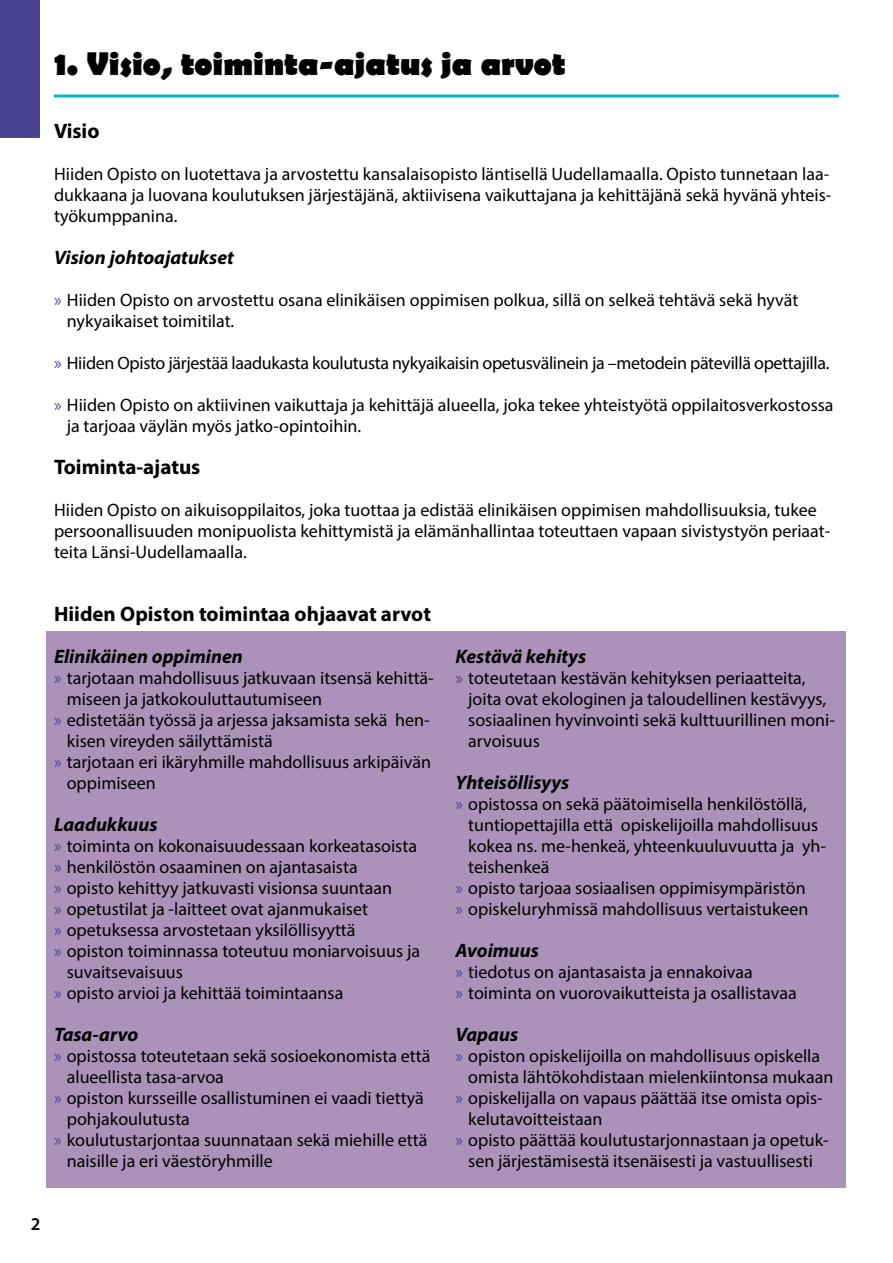
<style>
.page{position:relative;width:893px;height:1263px;background:#fff}
.page>*{position:absolute;margin:0;border:0;box-sizing:border-box;transform-origin:0 0}
.t1{font:700 33px "Berlin Sans FB";color:#000}
.t2{font:700 21px "Myriad Pro";color:#000}
.t3{font:italic 700 19.5px "Myriad Pro";color:#000}
.t4{font:18px/21px "Myriad Pro";color:#000}
.t5{font:18px "Myriad Pro";letter-spacing:-.02em;color:#000}
.t6{font:600 18px "Myriad Pro";color:#000}
.s1{color:#4b4495}
</style>
<div class="page">
<div style="left:47px;top:631px;width:799px;height:557px;background:#ac92b9"></div>
<hr style="left:54px;top:95px;width:785px;height:3px;background:#03b7d2">
<div style="left:0;top:0;width:40px;height:137px;background:#4b4495"></div>
<h1 class="t1" style="left:54px;top:45px;width:513px">1. Visio, toiminta-ajatus ja arvot</h1>
<p class="t2" style="left:54px;top:117px;width:47px">Visio</p>
<p class="t4" style="left:54px;top:163px;width:779px">Hiiden Opisto on luotettava ja arvostettu kansalaisopisto läntisellä Uudellamaalla. Opisto tunnetaan laa&shy;dukkaana ja luovana koulutuksen järjestäjänä, aktiivisena vaikuttajana ja kehittäjänä sekä hyvänä yhteis&shy;työkumppanina.</p>
<p class="t3" style="left:54px;top:245px;width:181px">Vision johtoajatukset</p>
<p class="t4" style="left:67px;top:289px;width:733px;text-indent:-13px"><span class="s1">»</span> Hiiden Opisto on arvostettu osana elinikäisen oppimisen polkua, sillä on selkeä tehtävä sekä hyvät nykyaikaiset toimitilat.</p>
<p class="t5" style="left:54px;top:352px;width:777px"><span class="s1">»</span> Hiiden Opisto järjestää laadukasta koulutusta nykyaikaisin opetusvälinein ja –metodein pätevillä opettajilla.</p>
<p class="t4" style="left:67px;top:394px;width:768px;text-indent:-13px"><span class="s1">»</span> Hiiden Opisto on aktiivinen vaikuttaja ja kehittäjä alueella, joka tekee yhteistyötä oppilaitosverkostossa ja tarjoaa väylän myös jatko-opintoihin.</p>
<p class="t2" style="left:54px;top:453px;width:148px">Toiminta-ajatus</p>
<p class="t4" style="left:54px;top:499px;width:778px">Hiiden Opisto on aikuisoppilaitos, joka tuottaa ja edistää elinikäisen oppimisen mahdollisuuksia, tukee persoonallisuuden monipuolista kehittymistä ja elämänhallintaa toteuttaen vapaan sivistystyön periaat&shy;teita Länsi-Uudellamaalla.</p>
<p class="t2" style="left:54px;top:600px;width:379px">Hiiden Opiston toimintaa ohjaavat arvot</p>
<p class="t3" style="left:54px;top:644px;width:190px">Elinikäinen oppiminen</p>
<p class="t4" style="left:54px;top:667px;width:381px"><span class="s1">»</span> tarjotaan mahdollisuus jatkuvaan itsensä kehittä-</p>
<p class="t4" style="left:67px;top:688px;width:257px">miseen ja jatkokouluttautumiseen</p>
<p class="t4" style="left:54px;top:709px;width:377px"><span class="s1">»</span> edistetään työssä ja arjessa jaksamista sekä hen-</p>
<p class="t4" style="left:67px;top:730px;width:208px">kisen vireyden säilyttämistä</p>
<p class="t4" style="left:54px;top:751px;width:378px"><span class="s1">»</span> tarjotaan eri ikäryhmille mahdollisuus arkipäivän</p>
<p class="t4" style="left:67px;top:772px;width:90px">oppimiseen</p>
<p class="t3" style="left:54px;top:812px;width:105px">Laadukkuus</p>
<p class="t4" style="left:54px;top:835px;width:365px"><span class="s1">»</span> toiminta on kokonaisuudessaan korkeatasoista</p>
<p class="t4" style="left:54px;top:856px;width:305px"><span class="s1">»</span> henkilöstön osaaminen on ajantasaista</p>
<p class="t4" style="left:54px;top:877px;width:340px"><span class="s1">»</span> opisto kehittyy jatkuvasti visionsa suuntaan</p>
<p class="t4" style="left:54px;top:898px;width:315px"><span class="s1">»</span> opetustilat ja -laitteet ovat ajanmukaiset</p>
<p class="t4" style="left:54px;top:919px;width:303px"><span class="s1">»</span> opetuksessa arvostetaan yksilöllisyyttä</p>
<p class="t4" style="left:54px;top:940px;width:368px"><span class="s1">»</span> opiston toiminnassa toteutuu moniarvoisuus ja</p>
<p class="t4" style="left:67px;top:961px;width:118px">suvaitsevaisuus</p>
<p class="t4" style="left:54px;top:982px;width:291px"><span class="s1">»</span> opisto arvioi ja kehittää toimintaansa</p>
<p class="t3" style="left:54px;top:1022px;width:86px">Tasa-arvo</p>
<p class="t4" style="left:54px;top:1045px;width:378px"><span class="s1">»</span> opistossa toteutetaan sekä sosioekonomista että</p>
<p class="t4" style="left:67px;top:1066px;width:159px">alueellista tasa-arvoa</p>
<p class="t4" style="left:54px;top:1087px;width:371px"><span class="s1">»</span> opiston kursseille osallistuminen ei vaadi tiettyä</p>
<p class="t4" style="left:67px;top:1108px;width:125px">pohjakoulutusta</p>
<p class="t4" style="left:54px;top:1129px;width:375px"><span class="s1">»</span> koulutustarjontaa suunnataan sekä miehille että</p>
<p class="t4" style="left:67px;top:1150px;width:208px">naisille ja eri väestöryhmille</p>
<p class="t6" style="left:31px;top:1213px;width:11px">2</p>
<p class="t3" style="left:455px;top:644px;width:132px">Kestävä kehitys</p>
<p class="t4" style="left:468px;top:667px;width:368px;text-indent:-13px"><span class="s1">»</span> toteutetaan kestävän kehityksen periaatteita, joita ovat ekologinen ja taloudellinen kestävyys, sosiaalinen hyvinvointi sekä kulttuurillinen moni&shy;arvoisuus</p>
<p class="t3" style="left:455px;top:770px;width:115px">Yhteisöllisyys</p>
<p class="t4" style="left:455px;top:793px;width:353px"><span class="s1">»</span> opistossa on sekä päätoimisella henkilöstöllä,</p>
<p class="t4" style="left:468px;top:814px;width:351px">tuntiopettajilla että opiskelijoilla mahdollisuus</p>
<p class="t4" style="left:468px;top:835px;width:359px">kokea ns. me-henkeä, yhteenkuuluvuutta ja yh-</p>
<p class="t4" style="left:468px;top:856px;width:83px">teishenkeä</p>
<p class="t4" style="left:455px;top:877px;width:352px"><span class="s1">»</span> opisto tarjoaa sosiaalisen oppimisympäristön</p>
<p class="t4" style="left:455px;top:898px;width:355px"><span class="s1">»</span> opiskeluryhmissä mahdollisuus vertaistukeen</p>
<p class="t3" style="left:455px;top:938px;width:85px">Avoimuus</p>
<p class="t4" style="left:455px;top:961px;width:343px"><span class="s1">»</span> tiedotus on ajantasaista ja ennakoivaa<br><span class="s1">»</span> toiminta on vuorovaikutteista ja osallistavaa</p>
<p class="t3" style="left:455px;top:1022px;width:64px">Vapaus</p>
<p class="t4" style="left:455px;top:1045px;width:366px"><span class="s1">»</span> opiston opiskelijoilla on mahdollisuus opiskella</p>
<p class="t4" style="left:468px;top:1066px;width:367px">omista lähtökohdistaan mielenkiintonsa mukaan</p>
<p class="t4" style="left:455px;top:1087px;width:369px"><span class="s1">»</span> opiskelijalla on vapaus päättää itse omista opis-</p>
<p class="t4" style="left:468px;top:1108px;width:136px">kelutavoitteistaan</p>
<p class="t4" style="left:455px;top:1129px;width:375px"><span class="s1">»</span> opisto päättää koulutustarjonnastaan ja opetuk-</p>
<p class="t4" style="left:468px;top:1150px;width:346px">sen järjestämisestä itsenäisesti ja vastuullisesti</p>
</div>
